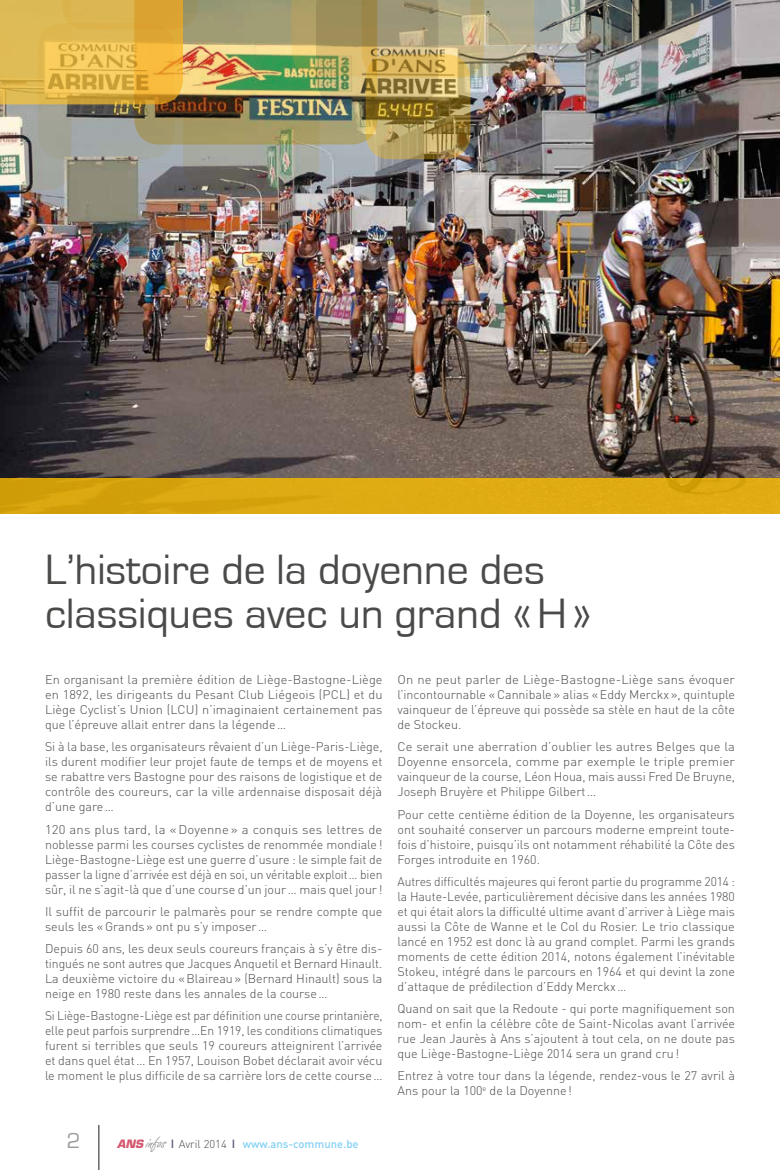
<style>
.page{position:relative;width:780px;height:1170px;background:#fff}
.page>*{position:absolute;margin:0;border:0;box-sizing:border-box;transform-origin:0 0}
.t1{font:43.75px/43.8px "Eurostile";color:#4a4a49}
.t2{font:22.5px "Eurostile";color:#9d9d9c}
.t3{font:300 12.5px/15px "DIN";color:#4a4a49;text-align:justify}
.t4{font:300 12.5px/15px "DIN";color:#4a4a49;text-align:justify;scale:.96 1}
.t5{font:300 12.5px/15px "DIN";color:#4a4a49;text-align:justify;scale:1.05 1}
.t6{font:300 12.5px/15px "DIN";color:#4a4a49;text-align:justify;scale:1.04 1}
.t7{font:500 11.25px "DIN";color:#83d0f5}
.s1{font-family:"Eurostile";font-weight:700;font-style:italic;color:#d4576e}
.s2{font-family:"Freestyle Script";font-weight:400;font-size:17.5px;color:#9d9d9c}
.s3{font-family:"Eurostile";font-weight:700;color:#585c7a}
.s4{font-weight:300;color:#4a4a49}
</style>
<div class="page">
<hr style="left:98px;top:1124px;width:1px;height:45px;background:#4a4a49">
<img style="left:0;top:0;width:780px;height:478px">
<div style="left:0;top:478px;width:780px;height:36px;background:linear-gradient(to right,#d5a20c,#e4ae15)"></div>
<img style="left:0;top:0;width:699px;height:190px">
<h1 class="t1" style="left:45px;top:548px;width:548px">L’histoire de la doyenne des classiques avec un grand «H»</h1>
<p class="t3" style="left:45px;top:672px;width:339px">En organisant la première édition de Liège-Bastogne-Liège en 1892, les dirigeants du Pesant Club Liégeois (PCL) et du Liège Cyclist’s Union (LCU) n’imaginaient certainement pas que l’épreuve allait entrer dans la légende…</p>
<p class="t3" style="left:45px;top:739px;width:339px">Si à la base, les organisateurs rêvaient d’un Liège-Paris-Liège, ils durent modifier leur projet faute de temps et de moyens et se rabattre vers Bastogne pour des raisons de logistique et de contrôle des coureurs, car la ville ardennaise disposait déjà d’une gare…</p>
<p class="t5" style="left:45px;top:821px;width:323px">120 ans plus tard, la «Doyenne » a conquis ses lettres de noblesse parmi les courses cyclistes de renommée mondiale!<br>Liège-Bastogne-Liège est une guerre d’usure : le simple fait de passer la ligne d’arrivée est déjà en soi, un véritable exploit… bien sûr, il ne s’agit-là que d’une course d’un jour… mais quel jour !</p>
<p class="t3" style="left:45px;top:903px;width:339px">Il suffit de parcourir le palmarès pour se rendre compte que seuls les «Grands» ont pu s’y imposer…</p>
<p class="t3" style="left:45px;top:940px;width:339px">Depuis 60 ans, les deux seuls coureurs français à s’y être dis&shy;tingués ne sont autres que Jacques Anquetil et Bernard Hinault.<br>La deuxième victoire du «Blaireau» (Bernard Hinault) sous la neige en 1980 reste dans les annales de la course…</p>
<p class="t4" style="left:45px;top:1007px;width:353px">Si Liège-Bastogne-Liège est par définition une course printanière, elle peut parfois surprendre…En 1919, les conditions climatiques furent si terribles que seuls 19 coureurs atteignirent l’arrivée et dans quel état… En 1957, Louison Bobet déclarait avoir vécu le moment le plus difficile de sa carrière lors de cette course…</p>
<p class="t6" style="left:397px;top:672px;width:326px">On ne peut parler de Liège-Bastogne-Liège sans évoquer l’incontournable «Cannibale» alias «Eddy Merckx», quintuple vainqueur de l’épreuve qui possède sa stèle en haut de la côte de Stockeu.</p>
<p class="t3" style="left:397px;top:739px;width:339px">Ce serait une aberration d’oublier les autres Belges que la Doyenne ensorcela, comme par exemple le triple premier vainqueur de la course, Léon Houa, mais aussi Fred De Bruyne, Joseph Bruyère et Philippe Gilbert…</p>
<p class="t3" style="left:397px;top:806px;width:339px">Pour cette centième édition de la Doyenne, les organisateurs ont souhaité conserver un parcours moderne empreint toute&shy;fois d’histoire, puisqu’ils ont notamment réhabilité la Côte des Forges introduite en 1960.</p>
<p class="t3" style="left:397px;top:873px;width:339px">Autres difficultés majeures qui feront partie du programme 2014 : la Haute-Levée, particulièrement décisive dans les années 1980 et qui était alors la difficulté ultime avant d’arriver à Liège mais aussi la Côte de Wanne et le Col du Rosier. Le trio classique lancé en 1952 est donc là au grand complet. Parmi les grands moments de cette édition 2014, notons également l’inévitable Stokeu, intégré dans le parcours en 1964 et qui devint la zone d’attaque de prédilection d’Eddy Merckx…</p>
<p class="t3" style="left:397px;top:1000px;width:339px">Quand on sait que la Redoute - qui porte magnifiquement son nom- et enfin la célèbre côte de Saint-Nicolas avant l’arrivée rue Jean Jaurès à Ans s’ajoutent à tout cela, on ne doute pas que Liège-Bastogne-Liège 2014 sera un grand cru!</p>
<p class="t3" style="left:397px;top:1067px;width:339px">Entrez à votre tour dans la légende, rendez-vous le 27 avril à<br>Ans pour la 100<sup>e</sup> de la Doyenne!</p>
<h2 class="t2" style="left:67px;top:1128px;width:15px">2</h2>
<p class="t7" style="left:117px;top:1136px;width:243px"><span class="s1">ANS</span> <span class="s2">infos</span> <span class="s3">|</span> <span class="s4">Avril 2014</span> <span class="s3">|</span> www.ans-commune.be</p>
</div>
